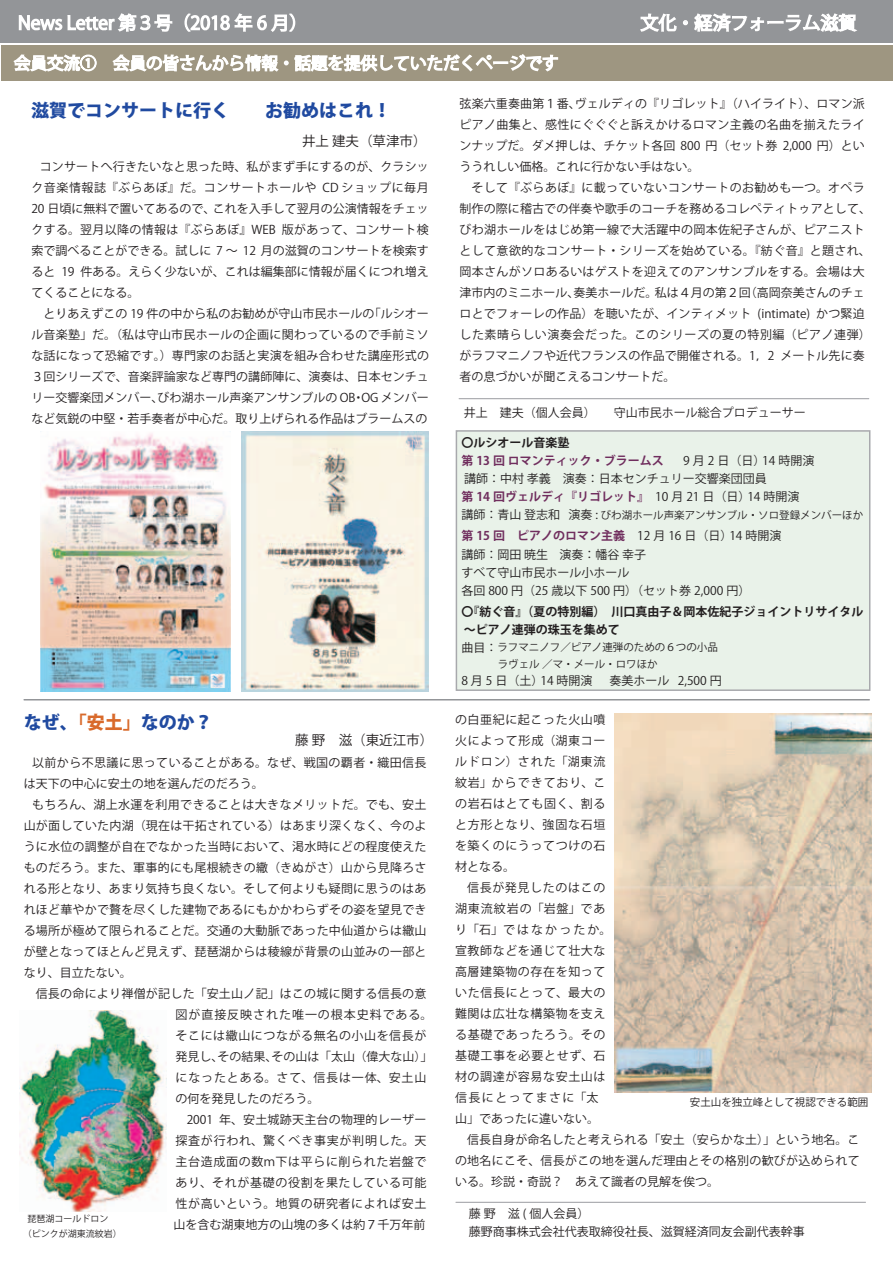
<style>
.page{position:relative;width:893px;height:1263px;background:#fff}
.page>*{position:absolute;margin:0;border:0;box-sizing:border-box;transform-origin:0 0}
.t1{font:800 18px "Koz Go Pro";color:#204aa0}
.t2{font:13.5px "Koz Go Pro";color:#231f20}
.t3{font:12px/21px "Koz Go Pro";letter-spacing:.02em;color:#231f20}
.t4{font:12px/21px "Koz Go Pro";color:#231f20}
.t5{font:12px/21px "Koz Go Pro";letter-spacing:.05em;color:#231f20}
.t6{font:12px "Koz Go Pro";letter-spacing:.055em;color:#231f20}
.t7{font:700 12px/18px "Koz Go Pro";color:#231f20}
.t8{font:12px "Koz Go Pro";letter-spacing:.08em;color:#231f20}
.t9{font:12px "Koz Go Pro";letter-spacing:.07em;color:#231f20}
.t10{font:12px "Koz Go Pro";letter-spacing:.06em;color:#231f20}
.t11{font:700 12px "Koz Go Pro";color:#702e5e}
.t12{font:10.5px/17.2px "Koz Go Pro";color:#231f20}
.t13{font:9px/15.8px "Koz Go Pro";color:#231f20}
.s1{color:#d96a2b}
.s2{font-weight:700;color:#702e5e}
.s3{font-size:12px}
</style>
<div class="page">
<div style="left:456px;top:430px;width:414px;height:261px;background:#e9f2e9;border:2px solid #a8a9ad"></div>
<div style="left:0;top:0;width:893px;height:43px;background:#939598"></div>
<svg style="left:640px;top:13px;width:37px;height:19px"></svg>
<svg style="left:683px;top:13px;width:174px;height:19px"></svg>
<img style="left:20px;top:1010px;width:147px;height:201px">
<img style="left:615px;top:714px;width:257px;height:379px">
<div style="left:1px;top:46px;width:891px;height:35px;background:#9e9681"></div>
<svg style="left:12px;top:13px;width:547px;height:59px"></svg>
<img style="left:40px;top:431px;width:191px;height:261px">
<img style="left:241px;top:431px;width:188px;height:261px">
<hr style="left:459px;top:398px;width:410px;height:1px;background:#a8a9ad">
<hr style="left:456px;top:1202px;width:410px;height:1px;background:#a8a9ad">
<hr style="left:24px;top:699px;width:846px;height:1px;background:#939598">
<h1 class="t1" style="left:31px;top:99px;width:380px">滋賀でコンサートに行く　　お勧めはこれ！　</h1>
<p class="t3" style="left:459px;top:93px;width:413px">弦楽六重奏曲第１番、ヴェルディの『リゴレット』（ハイライト）、ロマン派ピアノ曲集と、感性にぐぐぐと訴えかけるロマン主義の名曲を揃えたラインナップだ。ダメ押しは、チケット各回 800 円（セット券 2,000 円）といううれしい価格。これに行かない手はない。<br>　そして『ぶらあぼ』に載っていないコンサートのお勧めも一つ。オペラ制作の際に稽古での伴奏や歌手のコーチを務めるコレペティトゥアとして、びわ湖ホールをはじめ第一線で大活躍中の岡本佐紀子さんが、ピアニストとして意欲的なコンサート・シリーズを始めている。『紡ぐ音』と題され、岡本さんがソロあるいはゲストを迎えてのアンサンブルをする。会場は大津市内のミニホール、奏美ホールだ。私は４月の第２回（高岡奈美さんのチェロとでフォーレの作品）を聴いたが、インティメット (intimate) かつ緊迫した素晴らしい演奏会だった。このシリーズの夏の特別編（ピアノ連弾）がラフマニノフや近代フランスの作品で開催される。1，2 メートル先に奏者の息づかいが聞こえるコンサートだ。</p>
<p class="t2" style="left:302px;top:132px;width:126px">井上 建夫（草津市）</p>
<p class="t4" style="left:31px;top:156px;width:399px;text-indent:8px">コンサートへ行きたいなと思った時、私がまず手にするのが、クラシック音楽情報誌『ぶらあぼ』だ。コンサートホールや CD ショップに毎月20 日頃に無料で置いてあるので、これを入手して翌月の公演情報をチェックする。翌月以降の情報は『ぶらあぼ』WEB 版があって、コンサート検索で調べることができる。試しに 7 ～ 12 月の滋賀のコンサートを検索すると 19 件ある。えらく少ないが、これは編集部に情報が届くにつれ増えてくることになる。<br>　とりあえずこの 19 件の中から私のお勧めが守山市民ホールの「ルシオール音楽塾」だ。（私は守山市民ホールの企画に関わっているので手前ミソな話になって恐縮です。）専門家のお話と実演を組み合わせた講座形式の３回シリーズで、音楽評論家など専門の講師陣に、演奏は、日本センチュリー交響楽団メンバー、びわ湖ホール声楽アンサンブルの OB・OG メンバーなど気鋭の中堅・若手奏者が中心だ。取り上げられる作品はブラームスの</p>
<p class="t4" style="left:464px;top:402px;width:344px">井上　建夫（個人会員）　　守山市民ホール総合プロデューサー</p>
<h1 class="t1" style="left:24px;top:711px;width:190px">なぜ、<span class="s1">「安土」</span>なのか？</h1>
<p class="t3" style="left:24px;top:752px;width:404px;text-indent:8px">以前から不思議に思っていることがある。なぜ、戦国の覇者・織田信長は天下の中心に安土の地を選んだのだろう。</p>
<p class="t3" style="left:32px;top:794px;width:396px">もちろん、湖上水運を利用できることは大きなメリットだ。でも、安土</p>
<p class="t3" style="left:24px;top:815px;width:404px">山が面していた内湖（現在は干拓されている）はあまり深くなく、今のよ</p>
<p class="t3" style="left:24px;top:836px;width:404px">うに水位の調整が自在でなかった当時において、渇水時にどの程度使えた</p>
<p class="t3" style="left:24px;top:857px;width:404px">ものだろう。また、軍事的にも尾根続きの繖（きぬがさ）山から見降ろさ</p>
<p class="t3" style="left:24px;top:878px;width:404px">れる形となり、あまり気持ち良くない。そして何よりも疑問に思うのはあ</p>
<p class="t3" style="left:24px;top:899px;width:404px">れほど華やかで贅を尽くした建物であるにもかかわらずその姿を望見でき</p>
<p class="t3" style="left:24px;top:920px;width:404px">る場所が極めて限られることだ。交通の大動脈であった中仙道からは繖山</p>
<p class="t3" style="left:24px;top:941px;width:404px">が壁となってほとんど見えず、琵琶湖からは稜線が背景の山並みの一部と</p>
<p class="t3" style="left:24px;top:962px;width:109px">なり、目立たない。</p>
<p class="t3" style="left:24px;top:983px;width:404px">　信長の命により禅僧が記した「安土山ノ記」はこの城に関する信長の意</p>
<p class="t8" style="left:176px;top:1007px;width:259px">図が直接反映された唯一の根本史料である。</p>
<p class="t5" style="left:176px;top:1025px;width:252px">そこには繖山につながる無名の小山を信長が</p>
<p class="t4" style="left:176px;top:1046px;width:258px">発見し、その結果、その山は「太山（偉大な山）」</p>
<p class="t9" style="left:176px;top:1070px;width:252px">になったとある。さて、信長は一体、安土山</p>
<p class="t4" style="left:176px;top:1088px;width:145px">の何を発見したのだろう。</p>
<p class="t3" style="left:187px;top:1109px;width:241px">2001 年、安土城跡天主台の物理的レーザー</p>
<p class="t10" style="left:176px;top:1133px;width:252px">探査が行われ、驚くべき事実が判明した。天</p>
<p class="t6" style="left:176px;top:1154px;width:253px">主台造成面の数ｍ下は平らに削られた岩盤で</p>
<p class="t6" style="left:176px;top:1175px;width:253px">あり、それが基礎の役割を果たしている可能</p>
<p class="t6" style="left:176px;top:1196px;width:253px">性が高いという。地質の研究者によれば安土</p>
<p class="t4" style="left:174px;top:1214px;width:253px">山を含む湖東地方の山塊の多くは約７千万年前</p>
<p class="t2" style="left:295px;top:731px;width:140px">藤 野　滋（東近江市）</p>
<p class="t13" style="left:23px;top:1210px;width:100px;text-indent:4px">琵琶湖コールドロン<br>（ピンクが湖東流紋岩）</p>
<p class="t7" style="left:461px;top:435px;width:109px">〇ルシオール音楽塾</p>
<p class="t11" style="left:461px;top:453px;width:204px">第 13 回 ロマンティック・ブラームス</p>
<p class="t4" style="left:461px;top:452px;width:355px;line-height:18px;text-indent:222px">9 月 2 日（日）14 時開演講師：中村 孝義　演奏：日本センチュリー交響楽団団員　<br><span class="s2">第 14 回ヴェルディ『リゴレット』</span>　10 月 21 日（日）14 時開演</p>
<p class="t12" style="left:461px;top:507px;width:403px"><span class="s3">講師：青山 登志和 演奏 :</span> びわ湖ホール声楽アンサンブル・ソロ登録メンバーほか</p>
<p class="t4" style="left:461px;top:527px;width:322px;line-height:18px"><span class="s2">第 15 回　ピアノのロマン主義</span>　12 月 16 日（日）14 時開演講師：岡田 暁生 演奏：幡谷 幸子　<br>すべて守山市民ホール小ホール　<br>各回 800 円（25 歳以下 500 円）（セット券 2,000 円）</p>
<p class="t7" style="left:461px;top:603px;width:404px">〇『紡ぐ音』（夏の特別編）　川口真由子＆岡本佐紀子ジョイントリサイタル～ピアノ連弾の珠玉を集めて</p>
<p class="t12" style="left:461px;top:639px;width:258px"><span class="s3">曲目：</span>ラフマニノフ／ピアノ連弾のための６つの小品　　　 ラヴェル ／マ・メール・ロワほか　</p>
<p class="t3" style="left:461px;top:670px;width:133px">8 月 5 日（土）14 時開演</p>
<p class="t4" style="left:609px;top:670px;width:114px">奏美ホール 2,500 円</p>
<p class="t5" style="left:455px;top:710px;width:406px">の白亜紀に起こった火山噴<br>火によって形成（湖東コー<br>ルドロン）された「湖東流<br>紋岩」からできており、こ<br>の岩石はとても固く、割る<br>と方形となり、強固な石垣<br>を築くのにうってつけの石<br>材となる。<br>　信長が発見したのはこの<br>湖東流紋岩の「岩盤」であ<br>り「石」ではなかったか。<br>宣教師などを通じて壮大な<br>高層建築物の存在を知って<br>いた信長にとって、最大の<br>難関は広壮な構築物を支え<br>る基礎であったろう。その<br>基礎工事を必要とせず、石<br>材の調達が容易な安土山は<br>信長にとってまさに「太<br>山」であったに違いない。<br>　信長自身が命名したと考えられる「安土（安らかな土）」という地名。この地名にこそ、信長がこの地を選んだ理由とその格別の歓びが込められている。珍説・奇説？　あえて識者の見解を俟つ。</p>
<p class="t4" style="left:469px;top:1205px;width:337px;line-height:18px">藤 野　滋 ( 個人会員）<br>藤野商事株式会社代表取締役社長、滋賀経済同友会副代表幹事</p>
<p class="t12" style="left:690px;top:1094px;width:180px">安土山を独立峰として視認できる範囲</p>
</div>
